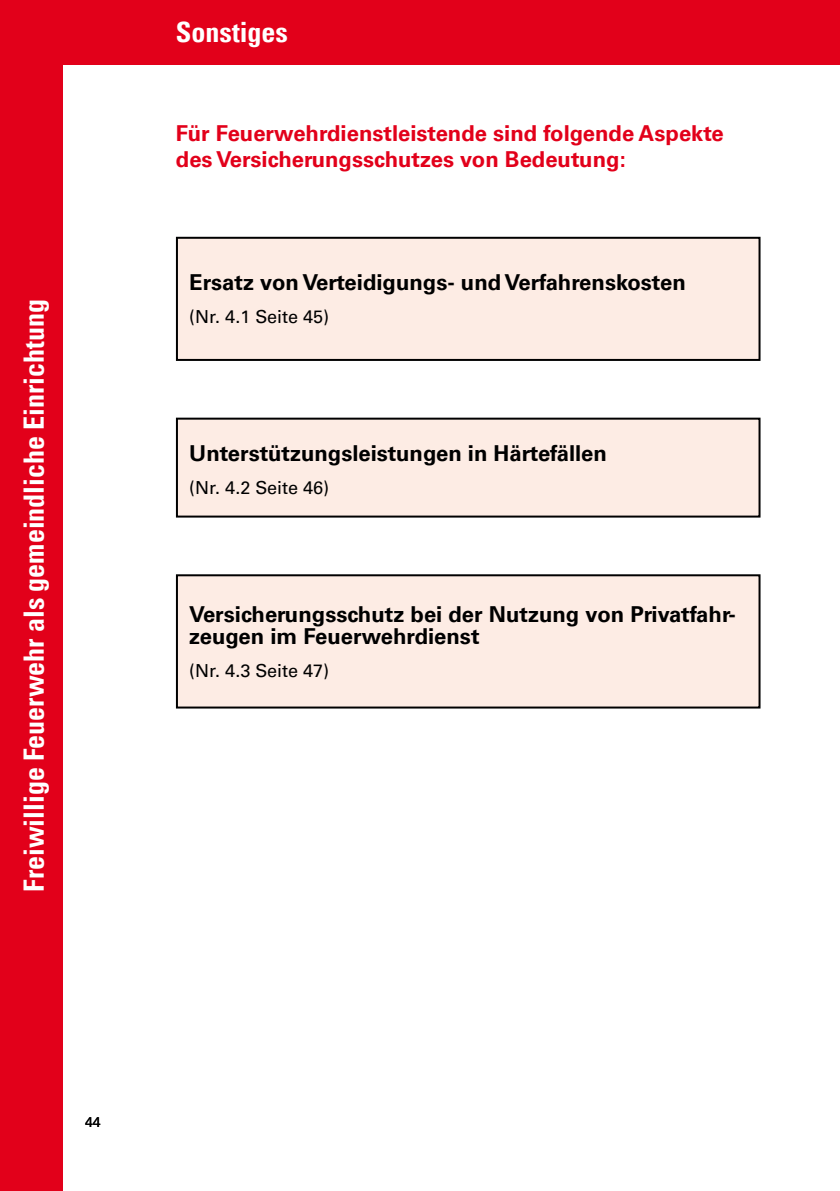
<style>
.page{position:relative;width:840px;height:1191px;background:#fff}
.page>*{position:absolute;margin:0;border:0;box-sizing:border-box;transform-origin:0 0}
.t1{font:700 condensed 28px "Univers LT Pro";color:#fff}
.t2{font:700 22px/22px "Univers LT Pro 65";color:#000}
.t3{font:700 22px/26.4px "Univers LT Pro 65";color:#e2001a}
.t4{font:18px "Univers LT Pro 55 Roman";color:#000}
.t5{font:14px "Univers LT Pro 55 Roman";color:#000}
</style>
<div class="page">
<div style="left:0;top:0;width:839px;height:64px;background:#e2001a"></div>
<div style="left:0;top:0;width:63px;height:1191px;background:#e2001a"></div>
<div style="left:177px;top:575px;width:582px;height:132px;background:#fdece4"></div>
<div style="left:176px;top:574px;width:584px;height:134px;border:2px solid #000"></div>
<div style="left:177px;top:418px;width:582px;height:98px;background:#fdece4"></div>
<div style="left:176px;top:417px;width:584px;height:100px;border:2px solid #000"></div>
<div style="left:177px;top:238px;width:582px;height:122px;background:#fdece4"></div>
<div style="left:176px;top:237px;width:584px;height:124px;border:2px solid #000"></div>
<p class="t1" style="left:17px;top:892px;width:594px;rotate:-90deg">Freiwillige Feuerwehr als gemeindliche Einrichtung</p>
<p class="t1" style="left:17px;top:692px;width:196px;rotate:-90deg">Feuerwehrverein</p>
<p class="t1" style="left:176px;top:15px;width:113px">Sonstiges</p>
<p class="t1" style="left:176px;top:15px;width:174px">Körperschäden</p>
<p class="t3" style="left:176px;top:119px;width:549px">Für Feuerwehrdienstleistende sind folgende Aspekte des Versicherungsschutzes von Bedeutung:</p>
<p class="t2" style="left:189px;top:270px;width:497px">Ersatz von Verteidigungs- und Verfahrenskosten</p>
<p class="t4" style="left:189px;top:304px;width:141px">(Nr. 4.1 Seite 45)</p>
<p class="t2" style="left:189px;top:441px;width:419px">Unterstützungsleistungen in Härtefällen</p>
<p class="t4" style="left:189px;top:475px;width:141px">(Nr. 4.2 Seite 46)</p>
<p class="t2" style="left:189px;top:602px;width:547px">Versicherungsschutz bei der Nutzung von Privatfahr&shy;zeugen im Feuerwehrdienst</p>
<p class="t4" style="left:189px;top:658px;width:141px">(Nr. 4.3 Seite 47)</p>
<p class="t5" style="left:85px;top:1112px;width:17px">44</p>
</div>
